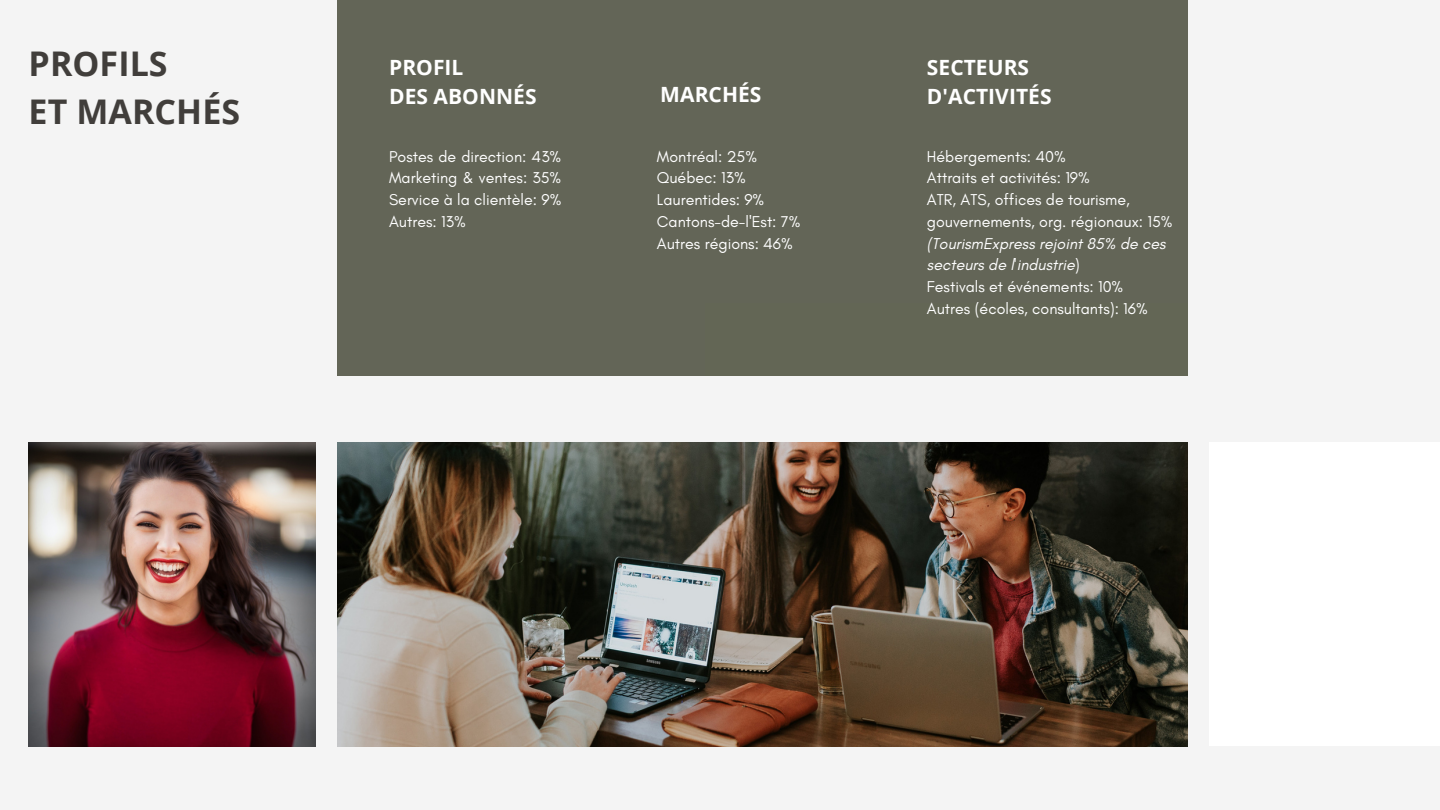
<style>
.page{position:relative;width:1440px;height:810px;background:#f4f4f4}
.page>*{position:absolute;margin:0;border:0;box-sizing:border-box;transform-origin:0 0}
.t1{font:700 34px "Open Sans";color:#413e3b}
.t2{font:700 21px/29.2px "Open Sans";color:#fff}
.t3{font:16px/21.8px "Glacial Indifference";color:#fff}
.s1{font-style:italic}
</style>
<div class="page">
<div style="left:1209px;top:442px;width:231px;height:304px;background:#fff"></div>
<div style="left:337px;top:0;width:851px;height:376px;background:#636557"></div>
<img style="left:337px;top:442px;width:851px;height:304px">
<img style="left:29px;top:442px;width:286px;height:304px">
<p class="t1" style="left:29px;top:40px;width:141px">PROFILS</p>
<p class="t1" style="left:29px;top:87px;width:213px">ET MARCHÉS</p>
<p class="t2" style="left:389px;top:52px;width:76px">PROFIL</p>
<p class="t2" style="left:389px;top:81px;width:149px">DES ABONNÉS</p>
<p class="t2" style="left:660px;top:79px;width:103px">MARCHÉS</p>
<p class="t2" style="left:927px;top:52px;width:126px">SECTEURS<br>D'ACTIVITÉS</p>
<p class="t3" style="left:389px;top:145px;width:174px;text-align:justify">Postes de direction: 43% Marketing &amp; ventes: 35% Service à la clientèle: 9% Autres: 13%</p>
<p class="t3" style="left:657px;top:145px;width:145px">Montréal: 25%<br>Québec: 13%<br>Laurentides: 9%<br>Cantons-de-l'Est: 7%<br>Autres régions: 46%</p>
<p class="t3" style="left:927px;top:145px;width:140px">Hébergements: 40%</p>
<p class="t3" style="left:927px;top:167px;width:164px">Attraits et activités: 19%</p>
<p class="t3" style="left:927px;top:189px;width:247px">ATR, ATS, offices de tourisme, gouvernements, org. régionaux: 15% <span class="s1">(TourismExpress rejoint 85% de ces secteurs de l'industrie</span>)</p>
<p class="t3" style="left:927px;top:276px;width:198px">Festivals et événements: 10%</p>
<p class="t3" style="left:927px;top:297px;width:222px">Autres (écoles, consultants): 16%</p>
</div>
